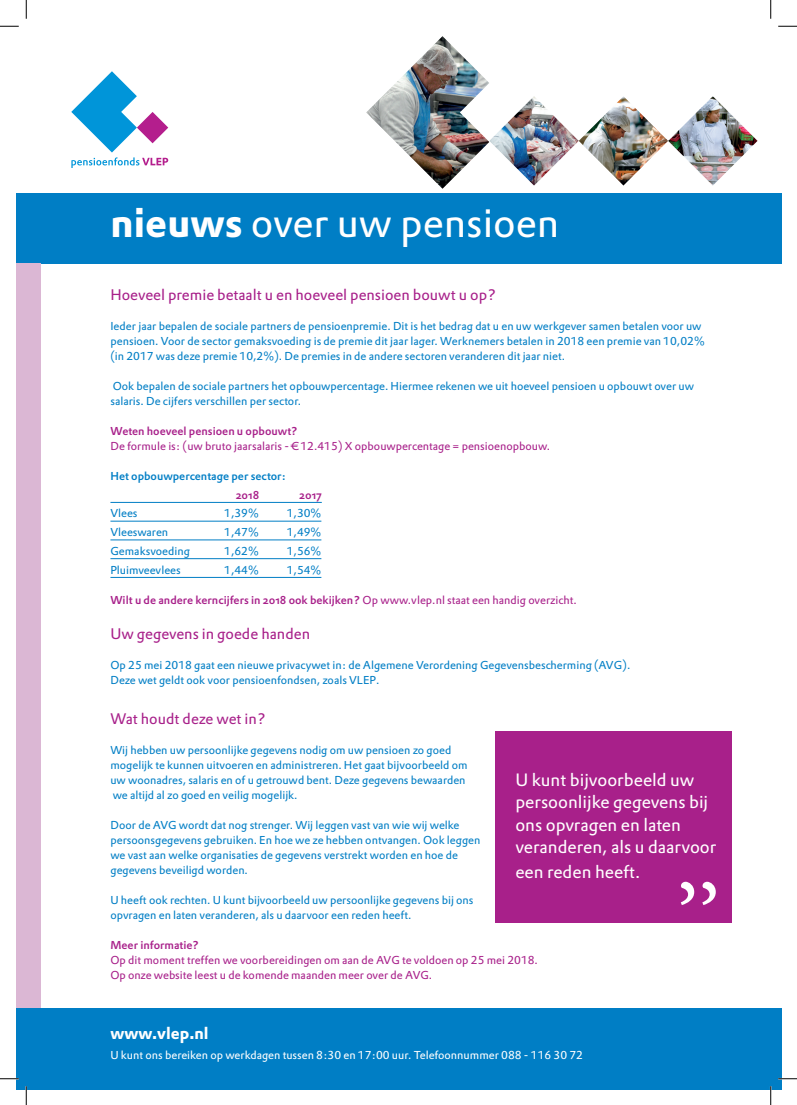
<style>
.page{position:relative;width:797px;height:1105px;background:#fff}
.page>*{position:absolute;margin:0;border:0;box-sizing:border-box;transform-origin:0 0}
.t1{font:40px "DTL Prokyon T";color:#fff}
.t2{font:17.5px/22.5px "DTL Prokyon T";color:#fff}
.t3{font:16.25px "DTL Prokyon ST Bold";color:#fff}
.t4{font:15px "DTL Prokyon T";color:#a8208a}
.t5{font:11.25px/15px "DTL Prokyon T";color:#007ec5}
.t6{font:11.25px/15px "DTL Prokyon T";color:#a8208a}
.t7{font:11.25px "DTL Prokyon ST Medium";color:#a8208a}
.t8{font:11.25px "DTL Prokyon T";color:#fff}
.t9{font:11.25px "DTL Prokyon ST Medium";color:#007ec5}
.s1{font-family:"DTL Prokyon ST Bold"}
.s2{font-family:"DTL Prokyon T"}
</style>
<div class="page">
<div style="left:495px;top:731px;width:236px;height:191px;background:#a8208a"></div>
<hr style="left:110px;top:502px;width:212px;height:1px;background:#007ec5">
<hr style="left:110px;top:521px;width:211px;height:1px;background:#007ec5">
<hr style="left:110px;top:539px;width:211px;height:1px;background:#007ec5">
<hr style="left:110px;top:558px;width:211px;height:1px;background:#007ec5">
<hr style="left:110px;top:577px;width:211px;height:1px;background:#007ec5">
<div style="left:16px;top:193px;width:765px;height:71px;background:#007ec5"></div>
<svg style="left:71px;top:71px;width:97px;height:97px"></svg>
<img style="left:366px;top:36px;width:123px;height:153px">
<img style="left:489px;top:96px;width:268px;height:90px">
<div style="left:16px;top:264px;width:24px;height:815px;background:#dbb7d4"></div>
<div style="left:16px;top:1008px;width:765px;height:81px;background:#007ec5"></div>
<svg style="left:680px;top:882px;width:35px;height:23px"></svg>
<svg style="left:0;top:25px;width:19px;height:2px"></svg>
<svg style="left:778px;top:25px;width:19px;height:2px"></svg>
<svg style="left:0;top:1078px;width:19px;height:1px"></svg>
<svg style="left:778px;top:1078px;width:19px;height:1px"></svg>
<svg style="left:25px;top:0;width:2px;height:19px"></svg>
<svg style="left:25px;top:1086px;width:2px;height:19px"></svg>
<svg style="left:770px;top:0;width:1px;height:19px"></svg>
<svg style="left:770px;top:1086px;width:1px;height:19px"></svg>
<h1 class="t1" style="left:110px;top:196px;width:450px"><span class="s1">nieuws</span> over uw pensioen</h1>
<h3 class="t4" style="left:110px;top:284px;width:387px">Hoeveel premie betaalt u en hoeveel pensioen bouwt u op?</h3>
<p class="t5" style="left:110px;top:318px;width:595px">Ieder jaar bepalen de sociale partners de pensioenpremie. Dit is het bedrag dat u en uw werkgever samen betalen voor uw pensioen. Voor de sector gemaksvoeding is de premie dit jaar lager. Werknemers betalen in 2018 een premie van 10,02% (in 2017 was deze premie 10,2%). De premies in de andere sectoren veranderen dit jaar niet.</p>
<p class="t5" style="left:110px;top:378px;width:585px">Ook bepalen de sociale partners het opbouwpercentage. Hiermee rekenen we uit hoeveel pensioen u opbouwt over uw salaris. De cijfers verschillen per sector.</p>
<p class="t7" style="left:110px;top:423px;width:189px">Weten hoeveel pensioen u opbouwt?</p>
<p class="t6" style="left:110px;top:438px;width:441px">De formule is: (uw bruto jaarsalaris - € 12.415) X opbouwpercentage = pensioenopbouw.</p>
<p class="t9" style="left:110px;top:468px;width:177px">Het opbouwpercentage per sector:</p>
<p class="t7" style="left:236px;top:487px;width:25px">2018</p>
<p class="t7" style="left:299px;top:487px;width:24px">2017</p>
<p class="t5" style="left:110px;top:506px;width:29px">Vlees</p>
<p class="t5" style="left:224px;top:506px;width:36px">1,39%</p>
<p class="t5" style="left:287px;top:506px;width:36px">1,30%</p>
<p class="t5" style="left:110px;top:524px;width:59px">Vleeswaren</p>
<p class="t5" style="left:224px;top:524px;width:36px">1,47%</p>
<p class="t5" style="left:287px;top:524px;width:36px">1,49%</p>
<p class="t5" style="left:110px;top:543px;width:81px">Gemaksvoeding</p>
<p class="t5" style="left:224px;top:543px;width:36px">1,62%</p>
<p class="t5" style="left:287px;top:543px;width:36px">1,56%</p>
<p class="t5" style="left:110px;top:562px;width:72px">Pluimveevlees</p>
<p class="t5" style="left:224px;top:562px;width:36px">1,44%</p>
<p class="t5" style="left:287px;top:562px;width:36px">1,54%</p>
<p class="t7" style="left:110px;top:592px;width:468px">Wilt u de andere kerncijfers in 2018 ook bekijken? <span class="s2">Op www.vlep.nl staat een handig overzicht.</span></p>
<h3 class="t4" style="left:110px;top:623px;width:201px">Uw gegevens in goede handen</h3>
<p class="t5" style="left:110px;top:657px;width:521px">Op 25 mei 2018 gaat een nieuwe privacywet in: de Algemene Verordening Gegevensbescherming (AVG).<br>Deze wet geldt ook voor pensioenfondsen, zoals VLEP.</p>
<h3 class="t4" style="left:110px;top:708px;width:157px">Wat houdt deze wet in?</h3>
<p class="t5" style="left:110px;top:742px;width:358px">Wij hebben uw persoonlijke gegevens nodig om uw pensioen zo goed mogelijk te kunnen uitvoeren en administreren. Het gaat bijvoorbeeld om uw woonadres, salaris en of u getrouwd bent. Deze gegevens bewaarden we altijd al zo goed en veilig mogelijk.</p>
<p class="t5" style="left:110px;top:817px;width:371px">Door de AVG wordt dat nog strenger. Wij leggen vast van wie wij welke persoonsgegevens gebruiken. En hoe we ze hebben ontvangen. Ook leggen we vast aan welke organisaties de gegevens verstrekt worden en hoe de gegevens beveiligd worden.</p>
<p class="t5" style="left:110px;top:892px;width:364px">U heeft ook rechten. U kunt bijvoorbeeld uw persoonlijke gegevens bij ons opvragen en laten veranderen, als u daarvoor een reden heeft.</p>
<p class="t7" style="left:110px;top:937px;width:90px">Meer informatie?</p>
<p class="t6" style="left:110px;top:952px;width:429px">Op dit moment treffen we voorbereidingen om aan de AVG te voldoen op 25 mei 2018.<br>Op onze website leest u de komende maanden meer over de AVG.</p>
<h2 class="t2" style="left:515px;top:768px;width:203px">U kunt bijvoorbeeld uw persoonlijke gegevens bij ons opvragen en laten veranderen, als u daarvoor</h2>
<h2 class="t2" style="left:515px;top:860px;width:126px">een reden heeft.</h2>
<h3 class="t3" style="left:110px;top:1023px;width:100px">www.vlep.nl</h3>
<p class="t8" style="left:110px;top:1048px;width:474px">U kunt ons bereiken op werkdagen tussen 8:30 en 17:00 uur. Telefoonnummer 088 - 116 30 72</p>
</div>
